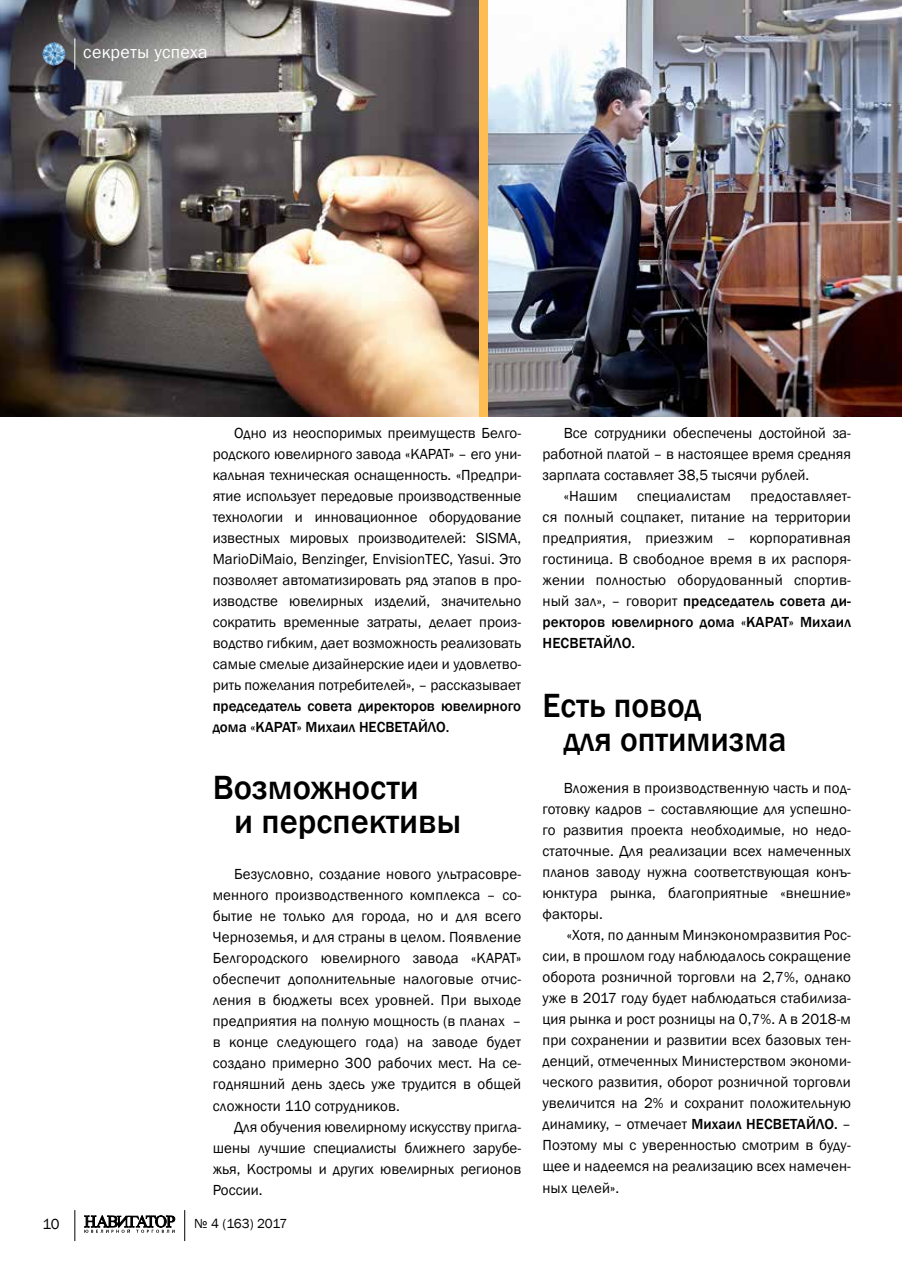
<style>
.page{position:relative;width:902px;height:1263px;background:#fff}
.page>*{position:absolute;margin:0;border:0;box-sizing:border-box;transform-origin:0 0}
.t1{font:500 34.5px/34.5px "Franklin Gothic";color:#000}
.t2{font:18px "Franklin Gothic";letter-spacing:.02em;color:#fff}
.t3{font:15px/21px "Franklin Gothic";color:#000;text-align:justify}
.t4{font:500 15px/21px "Franklin Gothic";color:#000}
.t5{font:13.5px "Franklin Gothic";letter-spacing:-.035em;color:#000}
.s1{font-weight:500}
</style>
<div class="page">
<svg style="left:84px;top:1215px;width:91px;height:18px"></svg>
<hr style="left:184px;top:1210px;width:1px;height:31px;background:#000">
<hr style="left:74px;top:1210px;width:1px;height:31px;background:#000">
<img style="left:487px;top:0;width:414px;height:417px">
<img style="left:0;top:0;width:479px;height:417px">
<img style="left:43px;top:43px;width:22px;height:22px;border-radius:11px">
<hr style="left:74px;top:39px;width:1px;height:30px;background:#fff">
<div style="left:479px;top:0;width:8px;height:417px;background:#fdbd52"></div>
<p class="t2" style="left:83px;top:41px;width:126px">секреты успеха</p>
<p class="t3" style="left:213px;top:423px;width:310px;text-indent:21px">Одно из неоспоримых преимуществ Белго&shy;родского ювелирного завода «КАРАТ» – его уни&shy;кальная техническая оснащенность. «Предпри&shy;ятие использует передовые производственные технологии и инновационное оборудование известных мировых производителей: SISMA, MarioDiMaio, Вenzinger, EnvisionTEC, Yasui. Это позволяет автоматизировать ряд этапов в про&shy;изводстве ювелирных изделий, значительно сократить временные затраты, делает произ&shy;водство гибким, дает возможность реализовать самые смелые дизайнерские идеи и удовлетво&shy;рить пожелания потребителей», – рассказывает</p>
<p class="t4" style="left:213px;top:696px;width:310px">председатель совета директоров ювелирного дома «КАРАТ» Михаил НЕСВЕТАЙЛО.</p>
<h1 class="t1" style="left:234px;top:770px;width:229px;text-indent:-21px">Возможности<br>и перспективы</h1>
<p class="t3" style="left:213px;top:864px;width:310px;text-indent:21px">Безусловно, создание нового ультрасовре&shy;менного производственного комплекса – со&shy;бытие не только для города, но и для всего Черноземья, и для страны в целом. Появление Белгородского ювелирного завода «КАРАТ» обеспечит дополнительные налоговые отчис&shy;ления в бюджеты всех уровней. При выходе предприятия на полную мощность (в планах – в конце следующего года) на заводе будет создано примерно 300 рабочих мест. На се&shy;годняшний день здесь уже трудится в общей сложности 110 сотрудников.</p>
<p class="t3" style="left:213px;top:1116px;width:310px;text-indent:21px">Для обучения ювелирному искусству пригла&shy;шены лучшие специалисты ближнего зарубе&shy;жья, Костромы и других ювелирных регионов России.</p>
<p class="t3" style="left:43px;top:1214px;width:19px">10</p>
<p class="t5" style="left:194px;top:1215px;width:94px">№ 4 (163) 2017</p>
<p class="t3" style="left:563px;top:423px;width:289px">Все сотрудники обеспечены достойной за-</p>
<p class="t3" style="left:542px;top:444px;width:310px">работной платой – в настоящее время средняя</p>
<p class="t3" style="left:542px;top:465px;width:268px">зарплата составляет 38,5 тысячи рублей.</p>
<p class="t3" style="left:563px;top:486px;width:55px">«Нашим</p>
<p class="t3" style="left:637px;top:486px;width:95px">специалистам</p>
<p class="t3" style="left:542px;top:486px;width:310px;text-indent:208px">предоставляет&shy;ся полный соцпакет, питание на территории предприятия, приезжим – корпоративная гостиница. В свободное время в их распоря&shy;жении полностью оборудованный спортив&shy;ный зал», – говорит <span class="s1">председатель совета ди&shy;ректоров ювелирного дома «КАРАТ» Михаил НЕСВЕТАЙЛО.</span></p>
<h1 class="t1" style="left:563px;top:688px;width:224px;text-indent:-21px">Есть повод<br>для оптимизма</h1>
<p class="t3" style="left:542px;top:778px;width:310px;text-indent:21px">Вложения в производственную часть и под&shy;готовку кадров – составляющие для успешно&shy;го развития проекта необходимые, но недо&shy;статочные. Для реализации всех намеченных планов заводу нужна соответствующая конъ&shy;юнктура рынка, благоприятные «внешние» факторы.</p>
<p class="t3" style="left:542px;top:925px;width:310px;text-indent:24px">«Хотя, по данным Минэкономразвития Рос&shy;сии, в прошлом году наблюдалось сокращение оборота розничной торговли на 2,7%, однако уже в 2017 году будет наблюдаться стабилиза&shy;ция рынка и рост розницы на 0,7%. А в 2018-м при сохранении и развитии всех базовых тен&shy;денций, отмеченных Министерством экономи&shy;ческого развития, оборот розничной торговли увеличится на 2% и сохранит положительную динамику, – отмечает <span class="s1">Михаил НЕСВЕТАЙЛО.</span> – Поэтому мы с уверенностью смотрим в буду&shy;щее и надеемся на реализацию всех намечен&shy;ных целей».</p>
</div>
